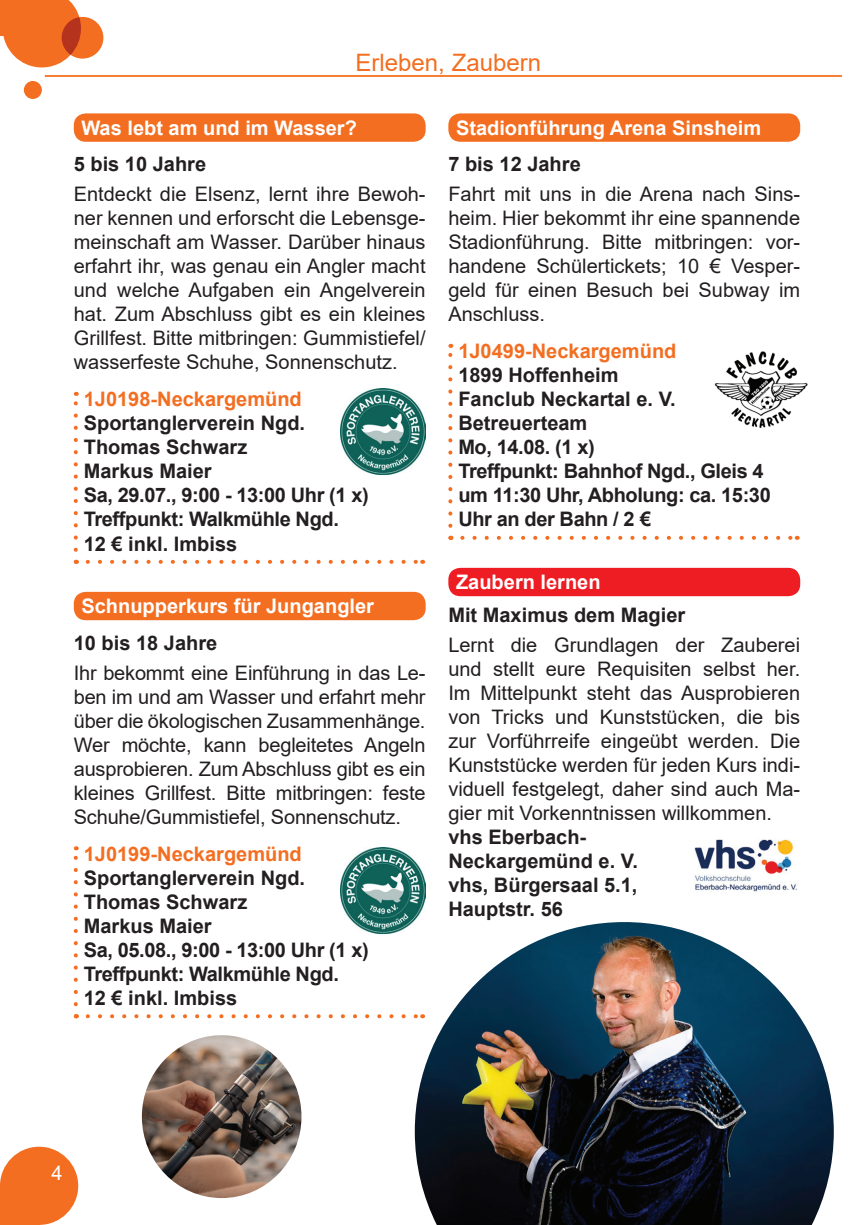
<style>
.page{position:relative;width:857px;height:1225px;background:#fff}
.page>*{position:absolute;margin:0;border:0;box-sizing:border-box;transform-origin:0 0}
.t1{font:24px "Arial";color:#f36e21}
.t2{font:20px/24px "Arial";color:#231f20;text-align:justify}
.t3{font:700 20px/24px "Arial";color:#231f20}
.t4{font:700 20px/24px "Arial";letter-spacing:-.02em;color:#231f20}
.t5{font:700 20px "Arial";color:#fff}
.t6{font:700 20px "Arial";color:#f36e21}
.t7{font:20px "Arial";color:#fff}
</style>
<div class="page">
<div style="left:0;top:1146px;width:78px;height:78px;background:#f36e21;border-radius:50%"></div>
<div style="left:0;top:1185px;width:39px;height:40px;background:#f36e21"></div>
<div style="left:62px;top:17px;width:41px;height:42px;background:#f36e21;border-radius:50%"></div>
<svg style="left:3px;top:0;width:78px;height:67px;background:#ed7a3d"></svg>
<div style="left:24px;top:81px;width:18px;height:18px;background:#f36e21;border-radius:50%"></div>
<div style="left:0;top:0;width:17px;height:36px;background:#f36e21"></div>
<div style="left:74px;top:113px;width:351px;height:29px;background:#f36e21;border-radius:12px"></div>
<svg style="left:74px;top:550px;width:4px;height:12px"></svg>
<svg style="left:77px;top:560px;width:345px;height:4px"></svg>
<svg style="left:74px;top:392px;width:4px;height:158px"></svg>
<svg style="left:88px;top:560px;width:328px;height:4px"></svg>
<div style="left:74px;top:592px;width:351px;height:28px;background:#f36e21;border-radius:12px"></div>
<svg style="left:74px;top:1004px;width:4px;height:12px"></svg>
<svg style="left:77px;top:1014px;width:11px;height:4px"></svg>
<svg style="left:74px;top:846px;width:4px;height:158px"></svg>
<svg style="left:88px;top:1014px;width:326px;height:4px"></svg>
<div style="left:448px;top:113px;width:351px;height:29px;background:#f36e21;border-radius:12px"></div>
<svg style="left:448px;top:526px;width:4px;height:12px"></svg>
<svg style="left:451px;top:536px;width:345px;height:4px"></svg>
<svg style="left:448px;top:344px;width:4px;height:182px"></svg>
<svg style="left:462px;top:536px;width:328px;height:4px"></svg>
<div style="left:448px;top:568px;width:351px;height:28px;background:#ee1d23;border-radius:12px"></div>
<hr style="left:45px;top:75px;width:796px;height:2px;background:#f47f32">
<img style="left:694px;top:839px;width:103px;height:53px">
<img style="left:414px;top:922px;width:419px;height:303px">
<img style="left:142px;top:1035px;width:159px;height:163px">
<img style="left:340px;top:388px;width:85px;height:86px">
<img style="left:340px;top:847px;width:85px;height:86px">
<img style="left:714px;top:351px;width:94px;height:77px">
<p class="t1" style="left:355px;top:46px;width:187px">Erleben, Zaubern</p>
<p class="t5" style="left:81px;top:114px;width:277px">Was lebt am und im Wasser?</p>
<p class="t3" style="left:74px;top:153px;width:134px">5 bis 10 Jahre</p>
<p class="t2" style="left:74px;top:182px;width:353px">Entdeckt die Elsenz, lernt ihre Bewoh&shy;ner kennen und erforscht die Lebensge&shy;meinschaft am Wasser. Darüber hinaus erfahrt ihr, was genau ein Angler macht und welche Aufgaben ein Angelverein hat. Zum Abschluss gibt es ein kleines Grillfest. Bitte mitbringen: Gummistiefel/ wasserfeste Schuhe, Sonnenschutz.</p>
<p class="t6" style="left:84px;top:385px;width:219px">1J0198-Neckargemünd</p>
<p class="t3" style="left:84px;top:412px;width:286px">Sportanglerverein Ngd.<br>Thomas Schwarz<br>Markus Maier<br>Sa, 29.07., 9:00 - 13:00 Uhr (1 x)<br>Treffpunkt: Walkmühle Ngd.<br>12 € inkl. Imbiss</p>
<p class="t5" style="left:81px;top:592px;width:294px">Schnupperkurs für Jungangler</p>
<p class="t3" style="left:74px;top:631px;width:145px">10 bis 18 Jahre</p>
<p class="t2" style="left:74px;top:660px;width:353px">Ihr bekommt eine Einführung in das Le&shy;ben im und am Wasser und erfahrt mehr über die ökologischen Zusammenhänge.<br>Wer möchte, kann begleitetes Angeln ausprobieren. Zum Abschluss gibt es ein kleines Grillfest. Bitte mitbringen: feste Schuhe/Gummistiefel, Sonnenschutz.</p>
<p class="t6" style="left:84px;top:839px;width:219px">1J0199-Neckargemünd</p>
<p class="t3" style="left:84px;top:866px;width:286px">Sportanglerverein Ngd.<br>Thomas Schwarz<br>Markus Maier<br>Sa, 05.08., 9:00 - 13:00 Uhr (1 x)<br>Treffpunkt: Walkmühle Ngd.<br>12 € inkl. Imbiss</p>
<p class="t5" style="left:456px;top:114px;width:306px">Stadionführung Arena Sinsheim</p>
<p class="t3" style="left:448px;top:153px;width:134px">7 bis 12 Jahre</p>
<p class="t2" style="left:448px;top:182px;width:353px">Fahrt mit uns in die Arena nach Sins&shy;heim. Hier bekommt ihr eine spannende Stadionführung. Bitte mitbringen: vor&shy;handene Schülertickets; 10 € Vesper&shy;geld für einen Besuch bei Subway im Anschluss.</p>
<p class="t6" style="left:458px;top:337px;width:219px">1J0499-Neckargemünd</p>
<p class="t4" style="left:458px;top:364px;width:314px">1899 Hoffenheim<br>Fanclub Neckartal e. V.<br>Betreuerteam<br>Mo, 14.08. (1 x)<br>Treffpunkt: Bahnhof Ngd., Gleis 4 um 11:30 Uhr, Abholung: ca. 15:30<br>Uhr an der Bahn / 2 €</p>
<p class="t5" style="left:456px;top:568px;width:146px">Zaubern lernen</p>
<p class="t3" style="left:448px;top:603px;width:238px">Mit Maximus dem Magier</p>
<p class="t2" style="left:448px;top:632px;width:353px">Lernt die Grundlagen der Zauberei und stellt eure Requisiten selbst her.<br>Im Mittelpunkt steht das Ausprobieren von Tricks und Kunststücken, die bis zur Vorführreife eingeübt werden. Die Kunststücke werden für jeden Kurs indi&shy;viduell festgelegt, daher sind auch Ma&shy;gier mit Vorkenntnissen willkommen.</p>
<p class="t3" style="left:448px;top:825px;width:191px">vhs Eberbach-<br>Neckargemünd e. V. vhs, Bürgersaal 5.1,<br>Hauptstr. 56</p>
<p class="t7" style="left:51px;top:1159px;width:13px">4</p>
</div>
